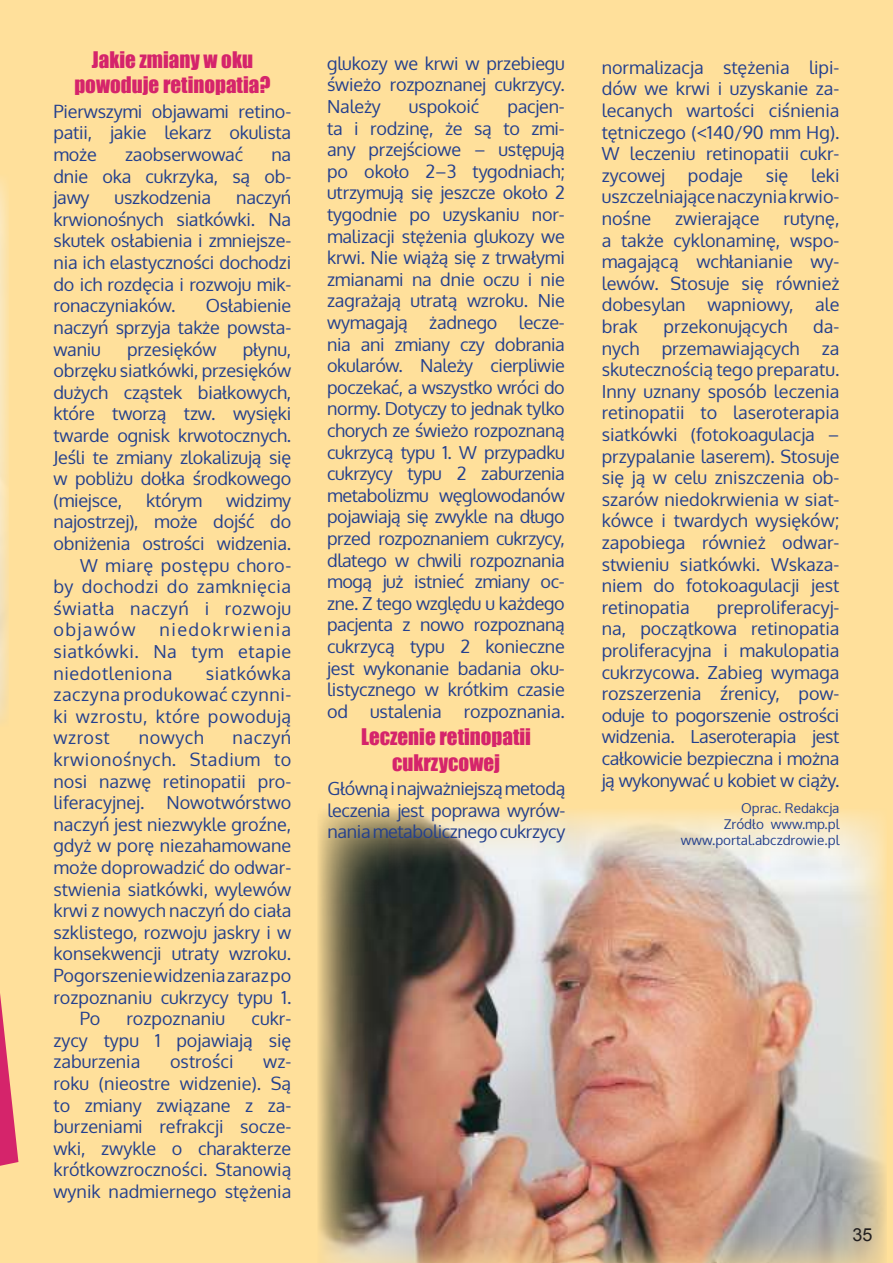
<style>
.page{position:relative;width:893px;height:1263px;background:#ffe09b}
.page>*{position:absolute;margin:0;border:0;box-sizing:border-box;transform-origin:0 0}
.t1{font:21px/25.2px "Impact";color:#d5246b;text-align:center}
.t2{font:18px/21.6px "Oxygen";color:#24408e;text-align:justify}
.t3{font:18px "Oxygen";letter-spacing:.03em;color:#24408e}
.t4{font:18px "Oxygen";letter-spacing:.08em;color:#24408e}
.t5{font:18px "Arial";color:#221f1f}
.t6{font:13.5px/16.2px "Oxygen";color:#24408e;text-align:right}
</style>
<div class="page">
<img style="left:318px;top:809px;width:568px;height:454px">
<img style="left:0;top:181px;width:8px;height:539px">
<svg style="left:0;top:993px;width:18px;height:173px"></svg>
<p class="t1" style="left:74px;top:48px;width:197px">Jakie zmiany w oku powoduje retinopatia?</p>
<p class="t2" style="left:54px;top:101px;width:239px">Pierwszymi objawami retino&shy;patii, jakie lekarz okulista może</p>
<p class="t2" style="left:125px;top:144px;width:120px">zaobserwować</p>
<p class="t2" style="left:54px;top:144px;width:239px;text-indent:218px">na dnie oka cukrzyka, są ob&shy;jawy</p>
<p class="t2" style="left:54px;top:187px;width:239px;text-indent:183px">naczyń krwionośnych siatkówki. Na skutek osłabienia i zmniejsze&shy;nia ich elastyczności dochodzi do ich rozdęcia i rozwoju mik&shy;ronaczyniaków.</p>
<p class="t2" style="left:115px;top:187px;width:98px">uszkodzenia</p>
<p class="t2" style="left:54px;top:295px;width:239px;text-indent:152px">Osłabienie naczyń sprzyja także powsta&shy;waniu</p>
<p class="t2" style="left:127px;top:338px;width:91px">przesięków</p>
<p class="t2" style="left:54px;top:338px;width:239px;text-indent:189px">płynu, obrzęku siatkówki, przesięków dużych cząstek białkowych, które tworzą tzw. wysięki twarde ognisk krwotocznych.<br>Jeśli te zmiany zlokalizują się w pobliżu dołka środkowego (miejsce,</p>
<p class="t2" style="left:146px;top:489px;width:58px">którym</p>
<p class="t2" style="left:226px;top:489px;width:67px">widzimy</p>
<p class="t2" style="left:54px;top:511px;width:239px">najostrzej), może dojść do</p>
<p class="t2" style="left:54px;top:533px;width:239px">obniżenia ostrości widzenia.</p>
<p class="t3" style="left:80px;top:553px;width:213px">W miarę postępu choro-</p>
<p class="t3" style="left:54px;top:574px;width:239px">by dochodzi do zamknięcia</p>
<p class="t3" style="left:54px;top:596px;width:239px">światła naczyń i rozwoju</p>
<p class="t4" style="left:54px;top:618px;width:84px">objawów</p>
<p class="t2" style="left:54px;top:619px;width:239px;text-indent:106px">niedokrwienia siatkówki. Na tym etapie niedotleniona</p>
<p class="t2" style="left:54px;top:662px;width:239px;text-indent:152px">siatkówka zaczyna produkować czynni&shy;ki wzrostu, które powodują wzrost</p>
<p class="t2" style="left:139px;top:727px;width:66px">nowych</p>
<p class="t2" style="left:233px;top:727px;width:60px">naczyń</p>
<p class="t3" style="left:54px;top:747px;width:239px">krwionośnych. Stadium to</p>
<p class="t2" style="left:54px;top:770px;width:239px">nosi nazwę retinopatii pro-</p>
<p class="t2" style="left:54px;top:792px;width:239px">liferacyjnej. Nowotwórstwo</p>
<p class="t2" style="left:54px;top:813px;width:239px">naczyń jest niezwykle groźne,</p>
<p class="t2" style="left:54px;top:835px;width:239px">gdyż w porę niezahamowane</p>
<p class="t2" style="left:54px;top:857px;width:239px">może doprowadzić do odwar-</p>
<p class="t2" style="left:54px;top:878px;width:239px">stwienia siatkówki, wylewów</p>
<p class="t2" style="left:54px;top:900px;width:239px">krwi z nowych naczyń do ciała</p>
<p class="t2" style="left:54px;top:921px;width:239px">szklistego, rozwoju jaskry i w</p>
<p class="t2" style="left:54px;top:943px;width:239px">konsekwencji utraty wzroku.</p>
<p class="t2" style="left:54px;top:967px;width:239px">Pogorszenie widzenia zaraz po</p>
<p class="t2" style="left:54px;top:988px;width:239px">rozpoznaniu cukrzycy typu 1.</p>
<p class="t2" style="left:80px;top:1010px;width:22px">Po</p>
<p class="t2" style="left:127px;top:1010px;width:100px">rozpoznaniu</p>
<p class="t2" style="left:54px;top:1010px;width:239px;text-indent:198px">cukr&shy;zycy typu 1 pojawiają się zaburzenia</p>
<p class="t2" style="left:170px;top:1051px;width:65px">ostrości</p>
<p class="t2" style="left:54px;top:1051px;width:239px;text-indent:210px">wz&shy;roku (nieostre widzenie). Są to zmiany związane z za&shy;burzeniami refrakcji socze&shy;wki, zwykle o charakterze krótkowzroczności. Stanowią wynik nadmiernego stężenia</p>
<p class="t2" style="left:327px;top:53px;width:239px">glukozy we krwi w przebiegu świeżo rozpoznanej cukrzycy.<br>Należy</p>
<p class="t2" style="left:409px;top:96px;width:72px">uspokoić</p>
<p class="t2" style="left:327px;top:96px;width:239px;text-indent:180px">pacjen&shy;ta i rodzinę, że są to zmi&shy;any przejściowe – ustępują po około 2–3 tygodniach; utrzymują się jeszcze około 2 tygodnie po uzyskaniu nor&shy;malizacji stężenia glukozy we krwi. Nie wiążą się z trwałymi zmianami na dnie oczu i nie zagrażają utratą wzroku. Nie wymagają żadnego lecze&shy;nia ani zmiany czy dobrania okularów. Należy cierpliwie poczekać, a wszystko wróci do normy. Dotyczy to jednak tylko chorych ze świeżo rozpoznaną cukrzycą typu 1. W przypadku cukrzycy typu 2 zaburzenia metabolizmu węglowodanów pojawiają się zwykle na długo przed rozpoznaniem cukrzycy, dlatego w chwili rozpoznania mogą już istnieć zmiany oc&shy;zne. Z tego względu u każdego pacjenta z nowo rozpoznaną cukrzycą typu 2 konieczne jest wykonanie badania oku&shy;listycznego w krótkim czasie od ustalenia rozpoznania.</p>
<p class="t1" style="left:361px;top:725px;width:171px">Leczenie retinopatii cukrzycowej</p>
<p class="t2" style="left:328px;top:778px;width:239px">Główną i najważniejszą metodą leczenia jest poprawa wyrów&shy;nania metabolicznego cukrzycy</p>
<p class="t2" style="left:602px;top:57px;width:239px">normalizacja stężenia lipi&shy;dów we krwi i uzyskanie za&shy;lecanych wartości ciśnienia tętniczego (&lt;140/90 mm Hg).<br>W leczeniu retinopatii cukr&shy;zycowej</p>
<p class="t2" style="left:602px;top:165px;width:239px;text-indent:209px">leki uszczelniające naczynia krwio&shy;nośne</p>
<p class="t2" style="left:688px;top:165px;width:57px">podaje</p>
<p class="t2" style="left:766px;top:165px;width:24px">się</p>
<p class="t2" style="left:675px;top:208px;width:86px">zwierające</p>
<p class="t2" style="left:602px;top:208px;width:239px;text-indent:182px">rutynę, a także cyklonaminę, wspo&shy;magającą wchłanianie wy&shy;lewów. Stosuje się również dobesylan wapniowy, ale brak</p>
<p class="t2" style="left:664px;top:316px;width:125px">przekonujących</p>
<p class="t2" style="left:813px;top:316px;width:28px">da-</p>
<p class="t2" style="left:602px;top:337px;width:39px">nych</p>
<p class="t2" style="left:662px;top:337px;width:139px">przemawiających</p>
<p class="t2" style="left:602px;top:337px;width:239px;text-indent:220px">za skutecznością tego preparatu.<br>Inny uznany sposób leczenia retinopatii to laseroterapia siatkówki (fotokoagulacja – przypalanie laserem). Stosuje się ją w celu zniszczenia ob&shy;szarów niedokrwienia w siat&shy;kówce i twardych wysięków; zapobiega również odwar&shy;stwieniu siatkówki. Wskaza&shy;niem do fotokoagulacji jest retinopatia</p>
<p class="t2" style="left:602px;top:597px;width:239px;text-indent:115px">preproliferacyj&shy;na, początkowa retinopatia proliferacyjna i makulopatia cukrzycowa. Zabieg wymaga rozszerzenia źrenicy, pow&shy;oduje to pogorszenie ostrości widzenia. Laseroterapia jest całkowicie bezpieczna i można ją wykonywać u kobiet w ciąży.</p>
<p class="t6" style="left:681px;top:800px;width:160px">Oprac. Redakcja<br>Zródło www.mp.pl www.portal.abczdrowie.pl</p>
<p class="t5" style="left:853px;top:1224px;width:22px">35</p>
</div>
